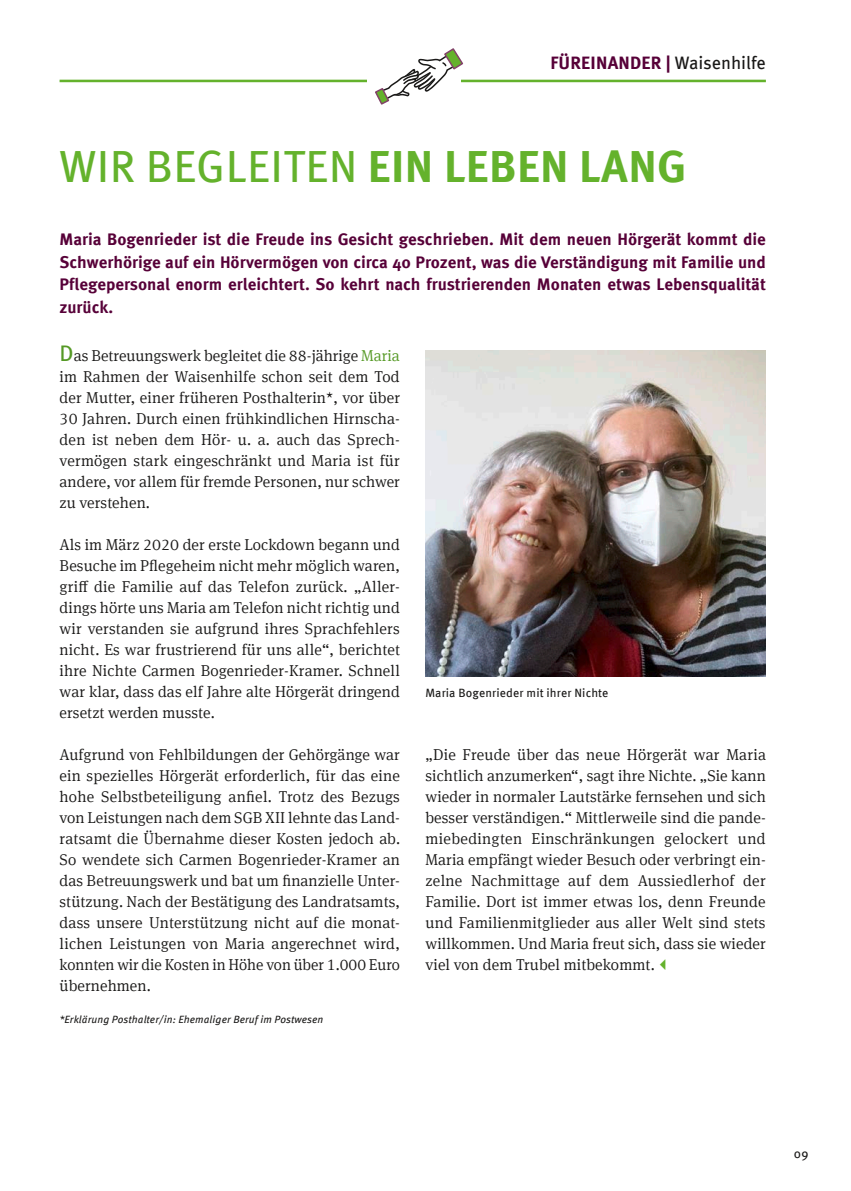
<style>
.page{position:relative;width:851px;height:1191px;background:#fff}
.page>*{position:absolute;margin:0;border:0;box-sizing:border-box;transform-origin:0 0}
.t1{font:45px "Meta OT";letter-spacing:.01em;color:#64b22c}
.t2{font:700 18px "Meta OT";letter-spacing:.01em;color:#570038}
.t3{font:700 16.8px/22.5px "Meta OT";color:#570038;text-align:justify}
.t4{font:300 15.75px/21px "Meta Serif Offc";letter-spacing:.005em;color:#1a1918}
.t5{font:12.75px "Meta OT";color:#1a1918}
.t6{font:12px "Meta OT";letter-spacing:.01em;color:#1a1918}
.t7{font:italic 10.5px "Meta OT";letter-spacing:.005em;color:#1a1918}
.s1{font-weight:400;color:#1a1918}
.s2{font-weight:700}
.s3{font-family:"Meta OT";font-weight:400;font-size:22.5px;color:#559925}
.s4{color:#559925}
</style>
<div class="page">
<img style="left:426px;top:350px;width:339px;height:326px">
<hr style="left:60px;top:80px;width:705px;height:2px;background:#64b22c">
<div style="left:367px;top:45px;width:94px;height:67px;background:#fff"></div>
<svg style="left:375px;top:48px;width:89px;height:57px"></svg>
<p class="t2" style="left:550px;top:51px;width:217px">FÜREINANDER | <span class="s1">Waisenhilfe</span></p>
<h1 class="t1" style="left:60px;top:139px;width:628px">WIR BEGLEITEN <span class="s2">EIN LEBEN LANG</span></h1>
<p class="t3" style="left:60px;top:228px;width:707px">Maria Bogenrieder ist die Freude ins Gesicht geschrieben. Mit dem neuen Hörgerät kommt die Schwerhörige auf ein Hörvermögen von circa 40 Prozent, was die Verständigung mit Familie und Pflegepersonal enorm erleichtert. So kehrt nach frustrierenden Monaten etwas Lebensqualität zurück.</p>
<p class="t4" style="left:60px;top:345px;width:342px"><span class="s3">D</span>as Betreuungswerk begleitet die 88-jährige <span class="s4">Maria </span>im Rahmen der Waisenhilfe schon seit dem Tod der Mutter, einer früheren Posthalterin*, vor über 30 Jahren. Durch einen frühkindlichen Hirnscha&shy;den ist neben dem Hör- u. a. auch das Sprech&shy;vermögen stark eingeschränkt und Maria ist für andere, vor allem für fremde Personen, nur schwer zu verstehen.</p>
<p class="t4" style="left:60px;top:534px;width:342px;text-align:justify">Als im März 2020 der erste Lockdown begann und Besuche im Pflegeheim nicht mehr möglich waren, griff die Familie auf das Telefon zurück. „Aller&shy;dings hörte uns Maria am Telefon nicht richtig und wir verstanden sie aufgrund ihres Sprachfehlers nicht. Es war frustrierend für uns alle“, berichtet ihre Nichte Carmen Bogenrieder-Kramer. Schnell war klar, dass das elf Jahre alte Hörgerät dringend ersetzt werden musste.</p>
<p class="t4" style="left:60px;top:744px;width:342px">Aufgrund von Fehlbildungen der Gehörgänge war ein spezielles Hörgerät erforderlich, für das eine hohe Selbstbeteiligung anfiel. Trotz des Bezugs von Leistungen nach dem SGB XII lehnte das Land&shy;ratsamt die Übernahme dieser Kosten jedoch ab.<br>So wendete sich Carmen Bogenrieder-Kramer an das Betreuungswerk und bat um finanzielle Unter&shy;stützung. Nach der Bestätigung des Landratsamts, dass unsere Unterstützung nicht auf die monat&shy;lichen Leistungen von Maria angerechnet wird, konnten wir die Kosten in Höhe von über 1.000 Euro übernehmen.</p>
<p class="t4" style="left:425px;top:744px;width:342px;text-align:justify">„Die Freude über das neue Hörgerät war Maria sichtlich anzumerken“, sagt ihre Nichte. „Sie kann wieder in normaler Lautstärke fernsehen und sich besser verständigen.“ Mittlerweile sind die pande&shy;miebedingten Einschränkungen gelockert und Maria empfängt wieder Besuch oder verbringt ein&shy;zelne Nachmittage auf dem Aussiedlerhof der Familie. Dort ist immer etwas los, denn Freunde und Familienmitglieder aus aller Welt sind stets willkommen. Und Maria freut sich, dass sie wieder viel von dem Trubel mitbekommt.</p>
<p class="t7" style="left:60px;top:1012px;width:265px">*Erklärung Posthalter/in: Ehemaliger Beruf im Postwesen</p>
<p class="t6" style="left:425px;top:685px;width:184px">Maria Bogenrieder mit ihrer Nichte</p>
<p class="t5" style="left:793px;top:1146px;width:16px">09</p>
</div>
